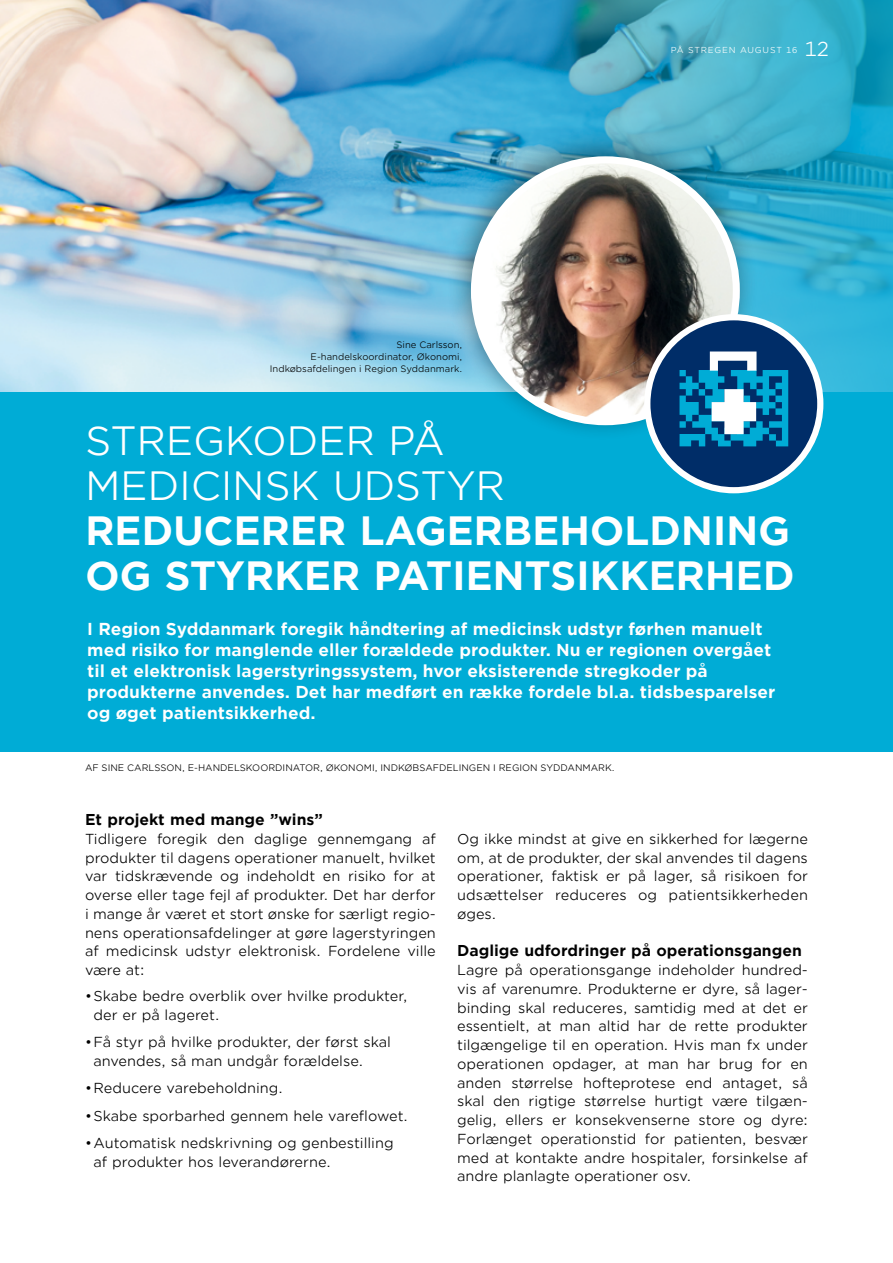
<style>
.page{position:relative;width:893px;height:1263px;background:#fff}
.page>*{position:absolute;margin:0;border:0;box-sizing:border-box;transform-origin:0 0}
.t1{font:700 39px/45px "Gotham Office";letter-spacing:-.01em;color:#fff}
.t2{font:39px/45px "Gotham Office";letter-spacing:-.01em;color:#fff}
.t3{font:19.5px "Gotham Office";color:#fff}
.t4{font:700 16.5px/21px "Gotham Office";color:#fff}
.t5{font:700 15px "Gotham Office";color:#000}
.t6{font:13.8px/18.8px "Gotham Office";color:#000;text-align:justify}
.t7{font:9px/12px "Gotham Office";color:#000;text-align:right}
.t8{font:8.25px "Gotham Office";letter-spacing:.1em;color:#fff}
</style>
<div class="page">
<img style="left:0;top:0;width:893px;height:392px">
<div style="left:0;top:392px;width:893px;height:359px;background:#00acd6"></div>
<div style="left:446px;top:129px;width:312px;height:312px;background:#000;opacity:.4"></div>
<img style="left:479px;top:160px;width:257px;height:262px">
<div style="left:471px;top:156px;width:269px;height:269px;border:7px solid #fff;border-radius:50%"></div>
<div style="left:644px;top:314px;width:179px;height:179px;background:#fff;border-radius:50%"></div>
<div style="left:650px;top:320px;width:167px;height:167px;background:#002d68;border-radius:50%"></div>
<svg style="left:679px;top:351px;width:109px;height:95px"></svg>
<p class="t7" style="left:270px;top:338px;width:194px">Sine Carlsson,<br>E-handelskoordinator, Økonomi,<br>Indkøbsafdelingen i Region Syddanmark.</p>
<p class="t8" style="left:671px;top:45px;width:128px">PÅ STREGEN AUGUST 16</p>
<h2 class="t3" style="left:805px;top:36px;width:26px">12</h2>
<h1 class="t2" style="left:85px;top:417px;width:422px">STREGKODER PÅ<br>MEDICINSK UDSTYR</h1>
<h1 class="t1" style="left:85px;top:508px;width:711px">REDUCERER LAGERBEHOLDNING<br>OG STYRKER PATIENTSIKKERHED</h1>
<p class="t4" style="left:87px;top:618px;width:690px">I Region Syddanmark foregik håndtering af medicinsk udstyr førhen manuelt med risiko for manglende eller forældede produkter. Nu er regionen overgået til et elektronisk lagerstyringssystem, hvor eksisterende stregkoder på produkterne anvendes. Det har medført en række fordele bl.a. tidsbesparelser og øget patientsikkerhed.</p>
<p class="t7" style="left:85px;top:761px;width:531px">AF SINE CARLSSON, E-HANDELSKOORDINATOR, ØKONOMI, INDKØBSAFDELINGEN I REGION SYDDANMARK.</p>
<p class="t5" style="left:85px;top:809px;width:239px">Et projekt med mange ”wins”</p>
<p class="t6" style="left:85px;top:829px;width:352px">Tidligere foregik den daglige gennemgang af produkter til dagens operationer manuelt, hvilket var tidskrævende og indeholdt en risiko for at overse eller tage fejl af produkter. Det har derfor i mange år været et stort ønske for særligt regio&shy;nens operationsafdelinger at gøre lagerstyringen af medicinsk udstyr elektronisk. Fordelene ville være at:</p>
<p class="t6" style="left:94px;top:986px;width:315px;text-indent:-9px">•Skabe bedre overblik over hvilke produkter, der er på lageret.</p>
<p class="t6" style="left:94px;top:1032px;width:299px;text-indent:-9px">•Få styr på hvilke produkter, der først skal anvendes, så man undgår forældelse.</p>
<p class="t6" style="left:85px;top:1078px;width:199px">•Reducere varebeholdning.</p>
<p class="t6" style="left:85px;top:1106px;width:324px">•Skabe sporbarhed gennem hele vareflowet.</p>
<p class="t6" style="left:94px;top:1133px;width:302px;text-indent:-9px">•Automatisk nedskrivning og genbestilling af produkter hos leverandørerne.</p>
<p class="t6" style="left:457px;top:829px;width:352px">Og ikke mindst at give en sikkerhed for lægerne om, at de produkter, der skal anvendes til dagens operationer, faktisk er på lager, så risikoen for udsættelser reduceres og patientsikkerheden øges.</p>
<p class="t5" style="left:457px;top:940px;width:346px">Daglige udfordringer på operationsgangen</p>
<p class="t6" style="left:457px;top:960px;width:352px">Lagre på operationsgange indeholder hundred&shy;vis af varenumre. Produkterne er dyre, så lager&shy;binding skal reduceres, samtidig med at det er essentielt, at man altid har de rette produkter tilgængelige til en operation. Hvis man fx under operationen opdager, at man har brug for en anden størrelse hofteprotese end antaget, så skal den rigtige størrelse hurtigt være tilgæn&shy;gelig, ellers er konsekvenserne store og dyre:<br>Forlænget operationstid for patienten, besvær med at kontakte andre hospitaler, forsinkelse af andre planlagte operationer osv.</p>
</div>
